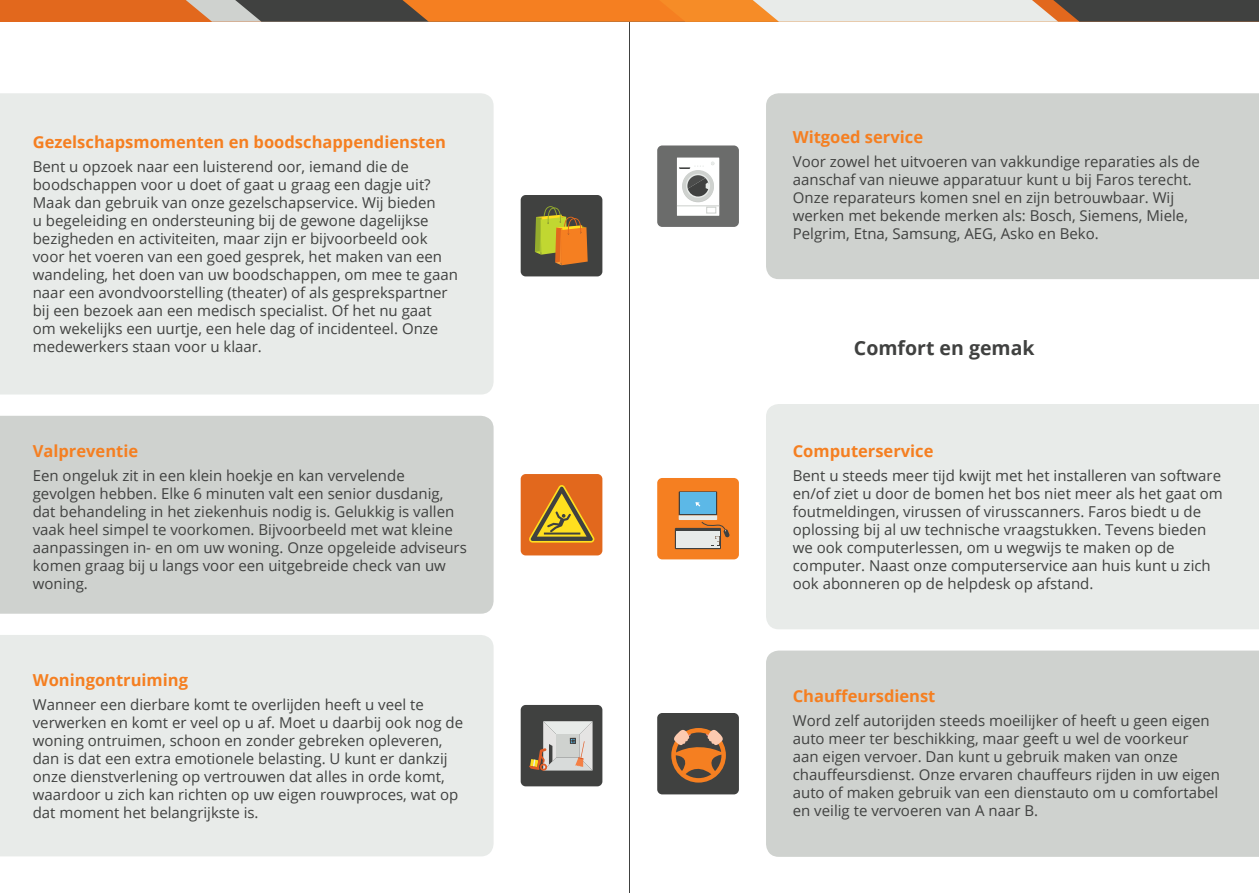
<style>
.page{position:relative;width:1259px;height:893px;background:#fff}
.page>*{position:absolute;margin:0;border:0;box-sizing:border-box;transform-origin:0 0}
.t1{font:700 19.5px "Open Sans";color:#404140}
.t2{font:700 16.5px "Open Sans";color:#f57f21}
.t3{font:15px/18px "Open Sans";color:#404140}
</style>
<div class="page">
<hr style="left:629px;top:0;width:1px;height:893px;background:#404140">
<div style="left:0;top:0;width:1259px;height:22px;background:#e2681d"></div>
<svg style="left:186px;top:0;width:1073px;height:22px;background:#b28a67"></svg>
<div style="left:0;top:93px;width:493px;height:302px;background:#e8ebe9"></div>
<div style="left:0;top:416px;width:493px;height:198px;background:#cfd2cf"></div>
<div style="left:0;top:635px;width:493px;height:221px;background:#e8ebe9"></div>
<div style="left:766px;top:93px;width:493px;height:186px;background:#cfd2cf"></div>
<div style="left:521px;top:195px;width:81px;height:81px;background:#404140;border-radius:5px"></div>
<svg style="left:535px;top:206px;width:53px;height:59px"></svg>
<div style="left:521px;top:474px;width:81px;height:81px;background:#e2681d;border-radius:5px"></div>
<svg style="left:529px;top:485px;width:66px;height:58px"></svg>
<div style="left:657px;top:145px;width:82px;height:82px;background:#6b6c6b;border-radius:5px"></div>
<div style="left:677px;top:158px;width:42px;height:57px;background:#fff"></div>
<div style="left:682px;top:170px;width:32px;height:32px;background:#cfd2cf;border-radius:50%"></div>
<svg style="left:686px;top:174px;width:24px;height:24px"></svg>
<svg style="left:676px;top:205px;width:44px;height:9px"></svg>
<svg style="left:679px;top:165px;width:25px;height:4px"></svg>
<svg style="left:687px;top:175px;width:22px;height:21px"></svg>
<div style="left:766px;top:404px;width:493px;height:225px;background:#e8ebe9"></div>
<div style="left:766px;top:651px;width:493px;height:206px;background:#cfd2cf"></div>
<div style="left:657px;top:478px;width:82px;height:81px;background:#f57f21;border-radius:5px"></div>
<svg style="left:675px;top:491px;width:55px;height:58px"></svg>
<div style="left:657px;top:713px;width:82px;height:81px;background:#404140;border-radius:5px"></div>
<svg style="left:671px;top:728px;width:55px;height:55px"></svg>
<div style="left:521px;top:705px;width:81px;height:81px;background:#404140;border-radius:5px"></div>
<svg style="left:529px;top:721px;width:63px;height:50px"></svg>
<p class="t2" style="left:33px;top:130px;width:415px">Gezelschapsmomenten en boodschappendiensten</p>
<p class="t3" style="left:33px;top:157px;width:427px">Bent u opzoek naar een luisterend oor, iemand die de boodschappen voor u doet of gaat u graag een dagje uit?<br>Maak dan gebruik van onze gezelschapservice. Wij bieden<br>u begeleiding en ondersteuning bij de gewone dagelijkse bezigheden en activiteiten, maar zijn er bijvoorbeeld ook voor het voeren van een goed gesprek, het maken van een wandeling, het doen van uw boodschappen, om mee te gaan naar een avondvoorstelling (theater) of als gesprekspartner bij een bezoek aan een medisch specialist. Of het nu gaat om wekelijks een uurtje, een hele dag of incidenteel. Onze medewerkers staan voor u klaar.</p>
<p class="t2" style="left:33px;top:439px;width:107px">Valpreventie</p>
<p class="t3" style="left:33px;top:466px;width:436px">Een ongeluk zit in een klein hoekje en kan vervelende gevolgen hebben. Elke 6 minuten valt een senior dusdanig, dat behandeling in het ziekenhuis nodig is. Gelukkig is vallen vaak heel simpel te voorkomen. Bijvoorbeeld met wat kleine aanpassingen in- en om uw woning. Onze opgeleide adviseurs komen graag bij u langs voor een uitgebreide check van uw woning.</p>
<p class="t2" style="left:33px;top:668px;width:157px">Woningontruiming</p>
<p class="t3" style="left:33px;top:695px;width:432px">Wanneer een dierbare komt te overlijden heeft u veel te verwerken en komt er veel op u af. Moet u daarbij ook nog de woning ontruimen, schoon en zonder gebreken opleveren, dan is dat een extra emotionele belasting. U kunt er dankzij onze dienstverlening op vertrouwen dat alles in orde komt, waardoor u zich kan richten op uw eigen rouwproces, wat op dat moment het belangrijkste is.</p>
<p class="t2" style="left:793px;top:126px;width:132px">Witgoed service</p>
<p class="t3" style="left:793px;top:153px;width:409px">Voor zowel het uitvoeren van vakkundige reparaties als de aanschaf van nieuwe apparatuur kunt u bij Faros terecht.<br>Onze reparateurs komen snel en zijn betrouwbaar. Wij werken met bekende merken als: Bosch, Siemens, Miele, Pelgrim, Etna, Samsung, AEG, Asko en Beko.</p>
<p class="t1" style="left:854px;top:335px;width:182px">Comfort en gemak</p>
<p class="t2" style="left:793px;top:440px;width:142px">Computerservice</p>
<p class="t3" style="left:793px;top:466px;width:431px">Bent u steeds meer tijd kwijt met het installeren van software en/of ziet u door de bomen het bos niet meer als het gaat om foutmeldingen, virussen of virusscanners. Faros biedt u de oplossing bij al uw technische vraagstukken. Tevens bieden we ook computerlessen, om u wegwijs te maken op de computer. Naast onze computerservice aan huis kunt u zich ook abonneren op de helpdesk op afstand.</p>
<p class="t2" style="left:793px;top:685px;width:144px">Chauffeursdienst</p>
<p class="t3" style="left:793px;top:711px;width:429px">Word zelf autorijden steeds moeilijker of heeft u geen eigen auto meer ter beschikking, maar geeft u wel de voorkeur<br>aan eigen vervoer. Dan kunt u gebruik maken van onze chauffeursdienst. Onze ervaren chauffeurs rijden in uw eigen auto of maken gebruik van een dienstauto om u comfortabel en veilig te vervoeren van A naar B.</p>
</div>
